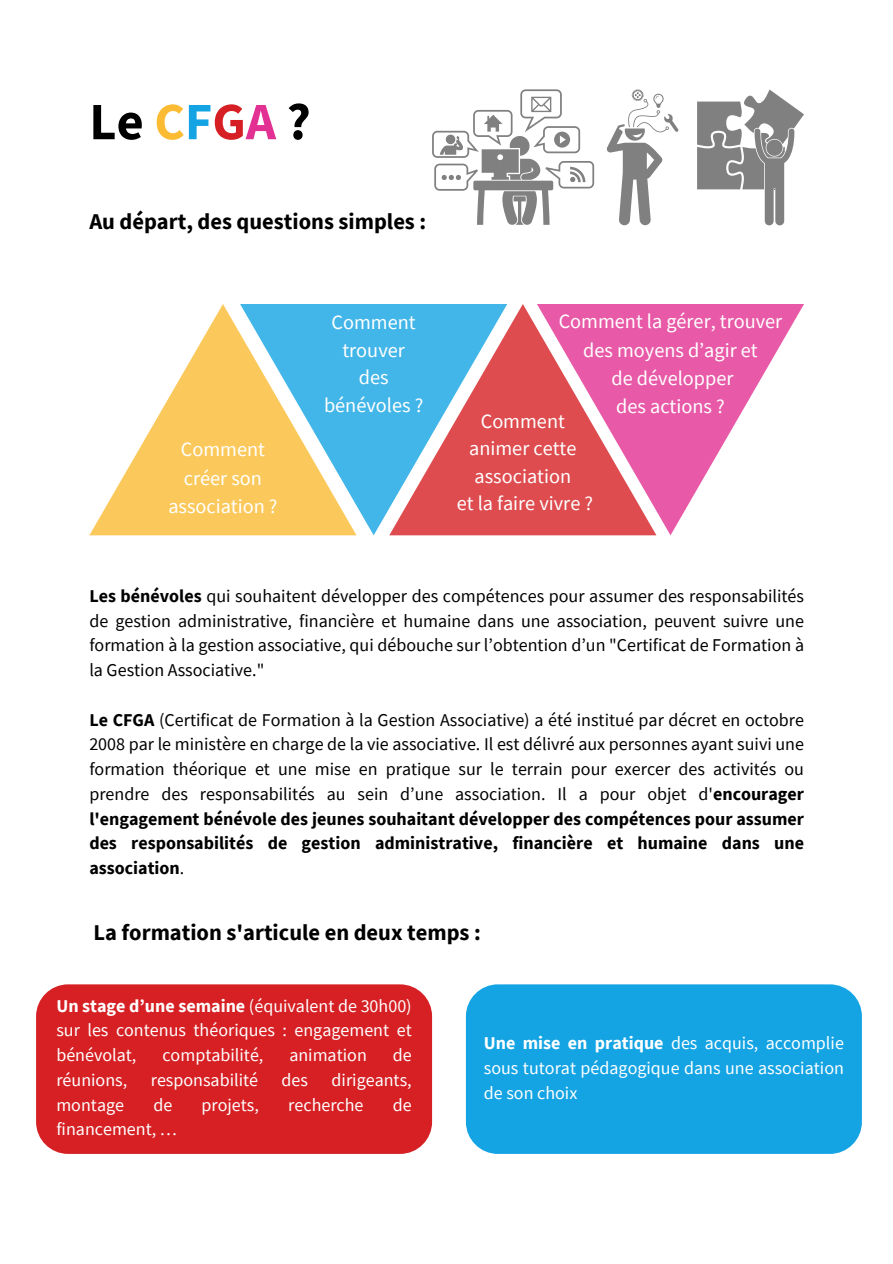
<style>
.page{position:relative;width:893px;height:1264px;background:#fff}
.page>*{position:absolute;margin:0;border:0;box-sizing:border-box;transform-origin:0 0}
.t1{font:700 52.5px "Source Sans Pro";color:#000}
.t2{font:700 22.5px "Source Sans Pro";color:#000}
.t3{font:20.25px/28.2px "Source Sans Pro";color:#fff;text-align:center}
.t4{font:18px/24.8px "Source Sans Pro";color:#000;text-align:justify}
.t5{font:18px/24.8px "Source Sans Pro";color:#fff;text-align:justify}
.s1{color:#fbbc33}
.s2{color:#14a4e4}
.s3{color:#d61f24}
.s4{color:#e33193}
.s5{font-weight:700}
</style>
<div class="page">
<svg style="left:606px;top:89px;width:72px;height:136px"></svg>
<svg style="left:697px;top:89px;width:107px;height:136px"></svg>
<svg style="left:432px;top:89px;width:162px;height:136px"></svg>
<svg style="left:89px;top:304px;width:151px;height:231px;fill:#fbc95b"></svg>
<svg style="left:240px;top:304px;width:149px;height:231px;background:#96c4bb"></svg>
<svg style="left:389px;top:304px;width:148px;height:231px;background:#a98599"></svg>
<svg style="left:537px;top:304px;width:267px;height:231px;fill:#e85aa8"></svg>
<div style="left:36px;top:984px;width:396px;height:169px;background:#d62024;border-radius:32px"></div>
<div style="left:466px;top:984px;width:395px;height:169px;background:#14a4e4;border-radius:32px"></div>
<p class="t1" style="left:89px;top:88px;width:223px">Le <span class="s1">C</span><span class="s2">F</span><span class="s3">G</span><span class="s4">A</span> ?</p>
<p class="t2" style="left:89px;top:207px;width:338px">Au départ, des questions simples :</p>
<p class="t3" style="left:181px;top:435px;width:86px">Comment</p>
<p class="t3" style="left:168px;top:463px;width:111px">créer son association ?</p>
<p class="t3" style="left:331px;top:308px;width:86px">Comment</p>
<p class="t3" style="left:342px;top:335px;width:64px">trouver</p>
<p class="t3" style="left:359px;top:363px;width:31px">des</p>
<p class="t3" style="left:324px;top:390px;width:101px">bénévoles ?</p>
<p class="t3" style="left:558px;top:307px;width:225px">Comment la gérer, trouver des moyens d’agir et</p>
<p class="t3" style="left:611px;top:363px;width:123px">de développer</p>
<p class="t3" style="left:616px;top:391px;width:110px">des actions ?</p>
<p class="t3" style="left:480px;top:406px;width:86px">Comment</p>
<p class="t3" style="left:469px;top:434px;width:109px;line-height:27.6px;text-align:left">animer cette association</p>
<p class="t3" style="left:456px;top:489px;width:138px">et la faire vivre ?</p>
<p class="t4" style="left:89px;top:583px;width:716px"><span class="s5">Les bénévoles</span> qui souhaitent développer des compétences pour assumer des responsabilités de gestion administrative, financière et humaine dans une association, peuvent suivre une formation à la gestion associative, qui débouche sur l’obtention d’un "Certificat de Formation à la Gestion Associative."</p>
<p class="t4" style="left:89px;top:707px;width:716px"><span class="s5">Le CFGA</span> (Certificat de Formation à la Gestion Associative) a été institué par décret en octobre 2008 par le ministère en charge de la vie associative. Il est délivré aux personnes ayant suivi une formation théorique et une mise en pratique sur le terrain pour exercer des activités ou prendre des responsabilités au sein d’une association. Il a pour objet d'<span class="s5">encourager l'engagement bénévole des jeunes souhaitant développer des compétences pour assumer des responsabilités de gestion administrative, financière et humaine dans une association</span>.</p>
<p class="t2" style="left:94px;top:917px;width:388px">La formation s'articule en deux temps :</p>
<p class="t5" style="left:56px;top:992px;width:357px"><span class="s5">Un stage d’une semaine</span> (équivalent de 30h00) sur les contenus théoriques : engagement et bénévolat,</p>
<p class="t5" style="left:162px;top:1042px;width:102px">comptabilité,</p>
<p class="t5" style="left:289px;top:1042px;width:79px">animation</p>
<p class="t5" style="left:393px;top:1042px;width:20px">de</p>
<p class="t5" style="left:56px;top:1066px;width:72px">réunions,</p>
<p class="t5" style="left:151px;top:1066px;width:109px">responsabilité</p>
<p class="t5" style="left:281px;top:1066px;width:28px">des</p>
<p class="t5" style="left:331px;top:1066px;width:82px">dirigeants,</p>
<p class="t5" style="left:56px;top:1091px;width:69px">montage</p>
<p class="t5" style="left:153px;top:1091px;width:20px">de</p>
<p class="t5" style="left:201px;top:1091px;width:59px">projets,</p>
<p class="t5" style="left:288px;top:1091px;width:77px">recherche</p>
<p class="t5" style="left:393px;top:1091px;width:20px">de</p>
<p class="t5" style="left:56px;top:1116px;width:122px">financement, …</p>
<p class="t5" style="left:484px;top:1030px;width:361px"><span class="s5">Une mise en pratique</span> des acquis, accomplie sous tutorat pédagogique dans une association de son choix</p>
</div>
